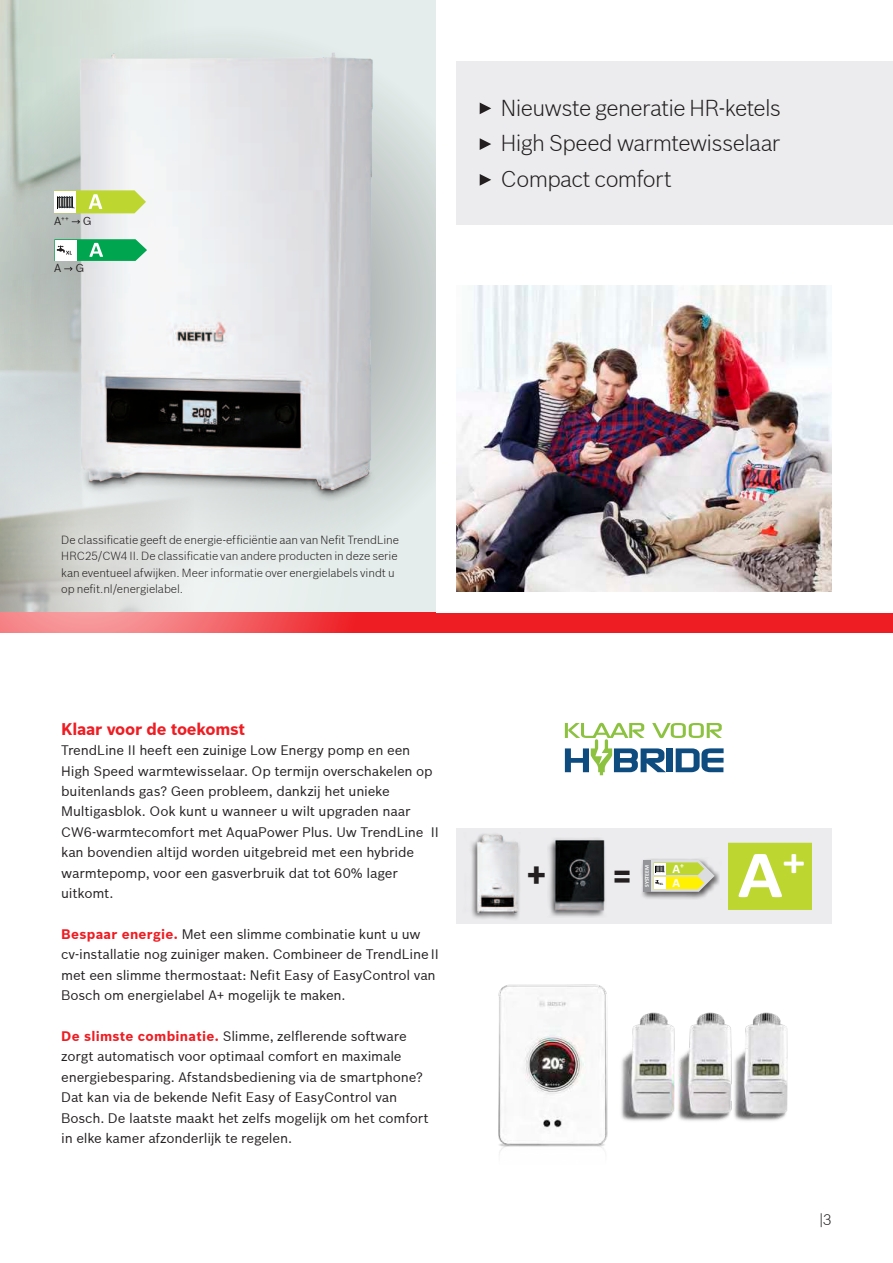
<style>
.page{position:relative;width:893px;height:1263px;background:#fff}
.page>*{position:absolute;margin:0;border:0;box-sizing:border-box;transform-origin:0 0}
.t1{font:700 67.65px "Calibri";color:#fff;scale:1.1 1}
.t2{font:700 40.65px "Calibri";color:#fff;scale:1.1 1}
.t3{font:700 34.65px "Bosch Sans";color:#231f20}
.t4{font:300 22.5px/35.7px "Bosch Sans";letter-spacing:-.03em;color:#231f20;text-align:justify}
.t5{font:700 16.5px "Bosch Sans";letter-spacing:-.015em;color:#ee1d23}
.t6{font:300 15px "Bosch Sans";color:#231f20}
.t7{font:13.5px/20.4px "Bosch Sans";letter-spacing:-.01em;color:#231f20}
.t8{font:700 12.75px "Calibri";color:#fff}
.t9{font:300 11.55px/16.4px "Bosch Sans";letter-spacing:-.005em;color:#231f20}
.t10{font:11.4px "Bosch Sans";color:#231f20}
.t11{font:700 5.7px "Calibri";letter-spacing:-.005em;color:#fff}
.t12{font:700 3.45px "Calibri";color:#231f20}
.s1{font-weight:700;color:#ee1d23}
</style>
<div class="page">
<svg style="left:366px;top:24px;width:70px;height:559px;background:#d6dedc"></svg>
<div style="left:0;top:612px;width:893px;height:21px;background:#ee1d23"></div>
<img style="left:457px;top:286px;width:375px;height:306px">
<div style="left:457px;top:61px;width:436px;height:164px;background:#ececee"></div>
<div style="left:457px;top:828px;width:375px;height:96px;background:#ececee"></div>
<img style="left:498px;top:984px;width:290px;height:170px">
<svg style="left:0;top:576px;width:366px;height:57px;background:#e5b6b6"></svg>
<img style="left:0;top:0;width:409px;height:576px">
<img style="left:456px;top:829px;width:64px;height:95px">
<img style="left:548px;top:838px;width:57px;height:79px">
<div style="left:728px;top:843px;width:84px;height:66px;background:#bed630"></div>
<div style="left:640px;top:857px;width:82px;height:43px;background:#231f20;opacity:.75"></div>
<svg style="left:643px;top:860px;width:72px;height:32px"></svg>
<svg style="left:480px;top:103px;width:11px;height:11px"></svg>
<svg style="left:480px;top:138px;width:11px;height:12px"></svg>
<svg style="left:480px;top:174px;width:11px;height:12px"></svg>
<svg style="left:565px;top:722px;width:159px;height:53px"></svg>
<svg style="left:72px;top:220px;width:8px;height:4px"></svg>
<svg style="left:54px;top:190px;width:92px;height:23px"></svg>
<svg style="left:54px;top:239px;width:93px;height:22px"></svg>
<svg style="left:64px;top:267px;width:9px;height:4px"></svg>
<p class="t10" style="left:54px;top:217px;width:39px">A<sup>++</sup> G</p>
<p class="t10" style="left:54px;top:264px;width:32px">A G</p>
<h3 class="t4" style="left:501px;top:91px;width:282px">Nieuwste generatie HR-ketels High Speed warmtewisselaar Compact comfort</h3>
<p class="t9" style="left:61px;top:531px;width:339px">De classificatie geeft de energie-efficiëntie aan van Nefit TrendLine HRC25/CW4 II. De classificatie van andere producten in deze serie kan eventueel afwijken. Meer informatie over energielabels vindt u op nefit.nl/energielabel.</p>
<p class="t5" style="left:61px;top:719px;width:185px">Klaar voor de toekomst</p>
<p class="t7" style="left:61px;top:741px;width:373px">TrendLine II heeft een zuinige Low Energy pomp en een High Speed warmtewisselaar. Op termijn overschakelen op buitenlands gas? Geen probleem, dankzij het unieke Multigasblok. Ook kunt u wanneer u wilt upgraden naar CW6-warmtecomfort met AquaPower Plus. Uw TrendLine kan bovendien altijd worden uitgebreid met een hybride warmtepomp, voor een gasverbruik dat tot 60% lager uitkomt.</p>
<p class="t7" style="left:61px;top:925px;width:379px"><span class="s1">Bespaar energie.</span> Met een slimme combinatie kunt u uw cv-installatie nog zuiniger maken. Combineer de TrendLine II met een slimme thermostaat: Nefit Easy of EasyControl van Bosch om energielabel A+ mogelijk te maken.</p>
<p class="t7" style="left:61px;top:1026px;width:369px"><span class="s1">De slimste combinatie.</span> Slimme, zelflerende software zorgt automatisch voor optimaal comfort en maximale energiebesparing. Afstandsbediening via de smartphone?<br>Dat kan via de bekende Nefit Easy of EasyControl van Bosch. De laatste maakt het zelfs mogelijk om het comfort in elke kamer afzonderlijk te regelen.</p>
<p class="t7" style="left:431px;top:823px;width:10px">II</p>
<h3 class="t3" style="left:527px;top:855px;width:21px">+</h3>
<h3 class="t3" style="left:612px;top:856px;width:21px">=</h3>
<p class="t11" style="left:643px;top:887px;width:23px;rotate:-90deg">SYSTEEM</p>
<h1 class="t1" style="left:738px;top:834px;width:43px">A</h1>
<p class="t8" style="left:673px;top:861px;width:13px">A<sup>+</sup></p>
<h2 class="t2" style="left:783px;top:837px;width:22px">+</h2>
<p class="t12" style="left:660px;top:882px;width:5px">XL</p>
<p class="t8" style="left:673px;top:875px;width:9px">A</p>
<p class="t6" style="left:819px;top:1213px;width:14px">|3</p>
</div>
